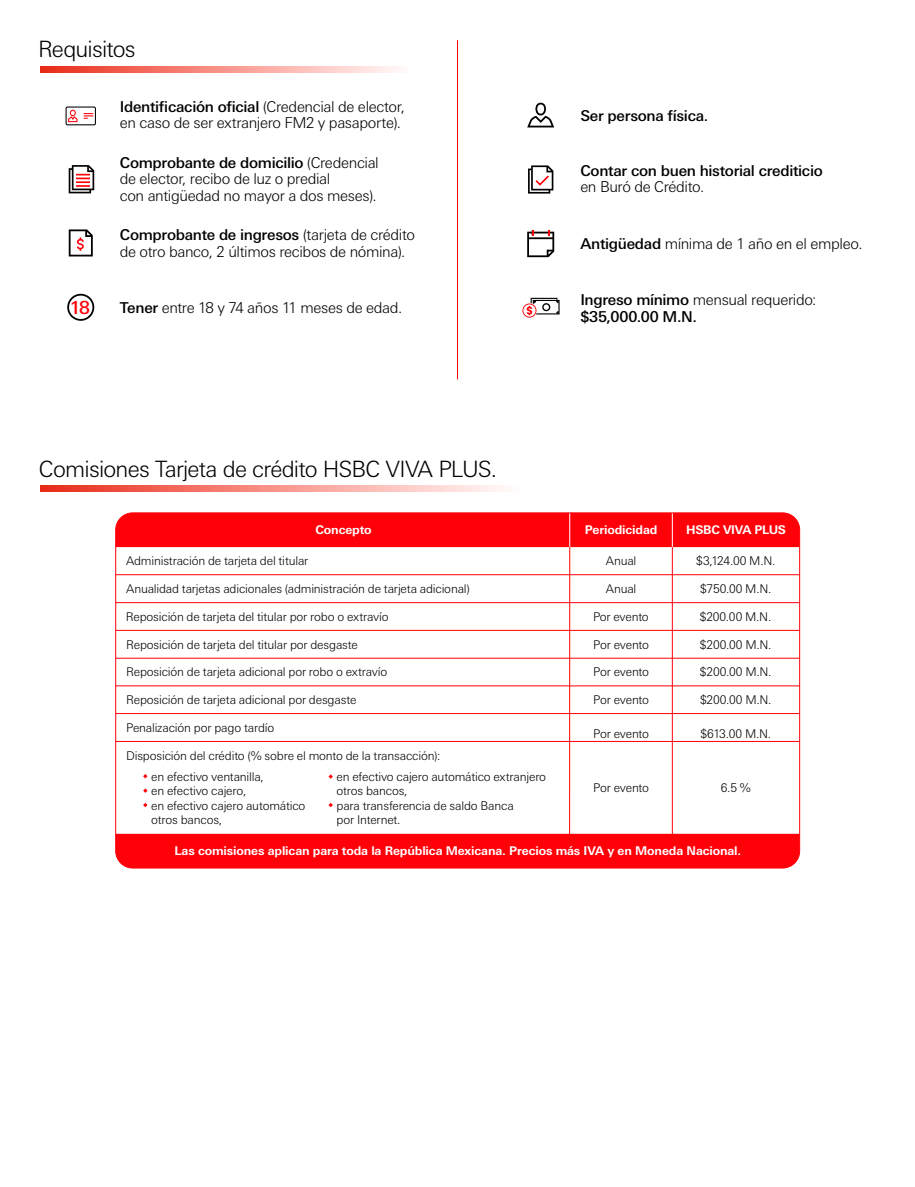
<style>
.page{position:relative;width:915px;height:1187px;background:#fff}
.page>*{position:absolute;margin:0;border:0;box-sizing:border-box;transform-origin:0 0}
.t1{font:300 22.5px "Univers Nextfor HSBC";letter-spacing:-.035em;color:#000}
.t2{font:500 18px "Univers Nextfor HSBC";color:#ff0009}
.t3{font:300 15px/16.5px "Univers Nextfor HSBC";letter-spacing:-.025em;color:#000}
.t4{font:500 15px/16.5px "Univers Nextfor HSBC";letter-spacing:-.02em;color:#000}
.t5{font:300 12px/14.4px "Univers Nextfor HSBC";letter-spacing:-.015em;color:#000}
.t6{font:700 12px "Univers Nextfor HSBC";letter-spacing:-.015em;color:#fff}
.s1{font-weight:500}
.s2{font-weight:300}
</style>
<div class="page">
<hr style="left:457px;top:40px;width:1px;height:339px;background:#ff0009">
<div style="left:117px;top:513px;width:682px;height:34px;background:#ff0009"></div>
<hr style="left:569px;top:512px;width:1px;height:35px;background:#fff">
<hr style="left:671px;top:512px;width:1px;height:35px;background:#fff">
<div style="left:116px;top:833px;width:683px;height:35px;background:#ff0009"></div>
<hr style="left:569px;top:547px;width:1px;height:293px;background:#ff0009">
<hr style="left:671px;top:547px;width:1px;height:293px;background:#ff0009">
<hr style="left:116px;top:741px;width:683px;height:1px;background:#ff0009">
<hr style="left:116px;top:713px;width:683px;height:1px;background:#ff0009">
<hr style="left:116px;top:685px;width:683px;height:1px;background:#ff0009">
<hr style="left:116px;top:574px;width:683px;height:1px;background:#ff0009">
<hr style="left:116px;top:602px;width:683px;height:1px;background:#ff0009">
<hr style="left:116px;top:630px;width:683px;height:1px;background:#ff0009">
<hr style="left:116px;top:657px;width:683px;height:1px;background:#ff0009">
<svg style="left:143px;top:774px;width:4px;height:4px"></svg>
<svg style="left:328px;top:774px;width:5px;height:4px"></svg>
<svg style="left:328px;top:803px;width:5px;height:4px"></svg>
<svg style="left:143px;top:788px;width:4px;height:4px"></svg>
<svg style="left:143px;top:803px;width:4px;height:4px"></svg>
<svg style="left:40px;top:486px;width:463px;height:6px;background:#f79187"></svg>
<div style="left:532px;top:300px;width:27px;height:14px;border:1px solid #000"></div>
<div style="left:521px;top:303px;width:16px;height:15px;border:1px solid #fff;border-radius:50%"></div>
<svg style="left:522px;top:297px;width:36px;height:20px"></svg>
<svg style="left:527px;top:230px;width:27px;height:27px"></svg>
<svg style="left:528px;top:165px;width:25px;height:28px"></svg>
<svg style="left:527px;top:103px;width:27px;height:24px"></svg>
<svg style="left:67px;top:294px;width:27px;height:27px"></svg>
<svg style="left:69px;top:229px;width:24px;height:27px"></svg>
<svg style="left:69px;top:165px;width:25px;height:28px"></svg>
<div style="left:66px;top:106px;width:30px;height:19px;border:1px solid #000"></div>
<svg style="left:68px;top:110px;width:10px;height:13px"></svg>
<svg style="left:84px;top:113px;width:9px;height:6px"></svg>
<svg style="left:40px;top:66px;width:358px;height:6px;background:#f79187"></svg>
<h1 class="t1" style="left:38px;top:33px;width:99px">Requisitos</h1>
<p class="t3" style="left:120px;top:97px;width:286px"><span class="s1">Identificación oficial</span> (Credencial de elector, en caso de ser extranjero FM2 y pasaporte).</p>
<p class="t3" style="left:120px;top:153px;width:260px"><span class="s1">Comprobante de domicilio</span> (Credencial de elector, recibo de luz o predial<br>con antigüedad no mayor a dos meses).</p>
<p class="t3" style="left:120px;top:225px;width:297px"><span class="s1">Comprobante de ingresos</span> (tarjeta de crédito de otro banco, 2 últimos recibos de nómina).</p>
<h2 class="t2" style="left:69px;top:295px;width:22px">18</h2>
<p class="t3" style="left:120px;top:298px;width:284px"><span class="s1">Tener</span> entre 18 y 74 años 11 meses de edad.</p>
<h1 class="t1" style="left:39px;top:452px;width:459px">Comisiones Tarjeta de crédito HSBC VIVA PLUS.</h1>
<p class="t4" style="left:580px;top:106px;width:129px">Ser persona física.</p>
<p class="t4" style="left:580px;top:161px;width:244px">Contar con buen historial crediticio</p>
<p class="t3" style="left:580px;top:178px;width:125px">en Buró de Crédito.</p>
<p class="t3" style="left:580px;top:235px;width:284px"><span class="s1">Antigüedad</span> mínima de 1 año en el empleo.</p>
<p class="t4" style="left:580px;top:290px;width:237px">Ingreso mínimo <span class="s2">mensual requerido: </span>$35,000.00 M.N.</p>
<p class="t6" style="left:315px;top:521px;width:58px">Concepto</p>
<p class="t6" style="left:584px;top:521px;width:74px">Periodicidad</p>
<p class="t6" style="left:686px;top:521px;width:101px">HSBC VIVA PLUS</p>
<p class="t5" style="left:126px;top:553px;width:184px">Administración de tarjeta del titular</p>
<p class="t5" style="left:126px;top:580px;width:345px">Anualidad tarjetas adicionales (administración de tarjeta adicional)</p>
<p class="t5" style="left:126px;top:608px;width:264px">Reposición de tarjeta del titular por robo o extravío</p>
<p class="t5" style="left:126px;top:636px;width:233px">Reposición de tarjeta del titular por desgaste</p>
<p class="t5" style="left:126px;top:664px;width:263px">Reposición de tarjeta adicional por robo o extravío</p>
<p class="t5" style="left:605px;top:553px;width:32px">Anual</p>
<p class="t5" style="left:605px;top:580px;width:32px">Anual</p>
<p class="t5" style="left:592px;top:608px;width:57px">Por evento</p>
<p class="t5" style="left:593px;top:636px;width:57px">Por evento</p>
<p class="t5" style="left:593px;top:664px;width:57px">Por evento</p>
<p class="t5" style="left:696px;top:553px;width:81px">$3,124.00 M.N.</p>
<p class="t5" style="left:700px;top:580px;width:73px">$750.00 M.N.</p>
<p class="t5" style="left:699px;top:608px;width:73px">$200.00 M.N.</p>
<p class="t5" style="left:699px;top:636px;width:73px">$200.00 M.N.</p>
<p class="t5" style="left:699px;top:664px;width:73px">$200.00 M.N.</p>
<p class="t5" style="left:126px;top:691px;width:232px">Reposición de tarjeta adicional por desgaste</p>
<p class="t5" style="left:593px;top:691px;width:57px">Por evento</p>
<p class="t5" style="left:699px;top:691px;width:73px">$200.00 M.N.</p>
<p class="t5" style="left:126px;top:719px;width:150px">Penalización por pago tardío</p>
<p class="t5" style="left:126px;top:747px;width:316px">Disposición del crédito (% sobre el monto de la transacción):</p>
<p class="t5" style="left:151px;top:768px;width:156px">en efectivo ventanilla,<br>en efectivo cajero,<br>en efectivo cajero automático otros bancos,</p>
<p class="t5" style="left:336px;top:768px;width:211px">en efectivo cajero automático extranjero otros bancos,<br>para transferencia de saldo Banca<br>por Internet.</p>
<p class="t5" style="left:593px;top:725px;width:57px">Por evento</p>
<p class="t5" style="left:700px;top:725px;width:72px">$613.00 M.N.</p>
<p class="t5" style="left:593px;top:779px;width:57px">Por evento</p>
<p class="t5" style="left:720px;top:779px;width:32px">6.5 %</p>
<p class="t6" style="left:174px;top:842px;width:568px">Las comisiones aplican para toda la República Mexicana. Precios más IVA y en Moneda Nacional.</p>
</div>
